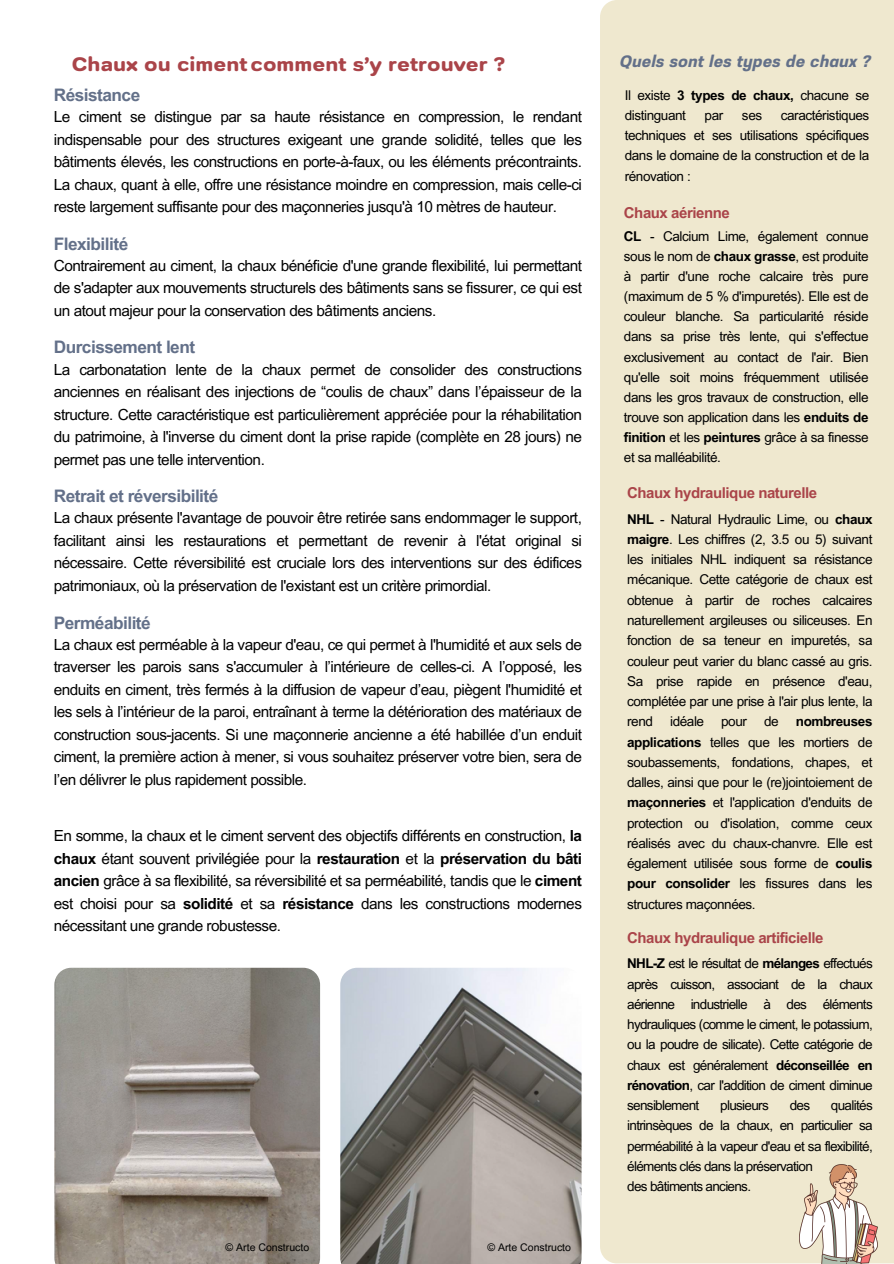
<style>
.page{position:relative;width:894px;height:1264px;background:#fff}
.page>*{position:absolute;margin:0;border:0;box-sizing:border-box;transform-origin:0 0}
.t1{font:700 semi-expanded 19.5px "Prachason Neue Mon";color:#aa4449}
.t2{font:700 17.25px "Arial MT Pro";letter-spacing:-.03em;color:#637089}
.t3{font:italic 700 16.5px "Prachason Neue";color:#637089}
.t4{font:15.3px/22.5px "Arial MT Pro";letter-spacing:-.03em;color:#000;text-align:justify}
.t5{font:700 15px "Arial MT Pro";letter-spacing:-.03em;color:#aa4449}
.t6{font:13.5px/20.2px "Arial MT Pro";letter-spacing:-.03em;color:#000;text-align:justify}
.t7{font:13.5px/20.2px "Arial MT Pro";letter-spacing:-.05em;color:#000}
.t8{font:10.5px "Arial MT Pro";color:#000}
.s1{font-weight:700}
</style>
<div class="page">
<div style="left:600px;top:0;width:293px;height:1263px;background:#efe8cf"></div>
<img style="left:799px;top:1161px;width:84px;height:102px">
<img style="left:54px;top:967px;width:266px;height:296px">
<img style="left:340px;top:967px;width:241px;height:296px">
<p class="t1" style="left:72px;top:56px;width:434px">Chaux ou ciment comment s’y retrouver ?</p>
<p class="t3" style="left:619px;top:54px;width:252px">Quels sont les types de chaux ?</p>
<h3 class="t2" style="left:54px;top:88px;width:88px">Résistance</h3>
<h3 class="t4" style="left:54px;top:107px;width:529px">Le ciment se distingue par sa haute résistance en compression, le rendant indispensable pour des structures exigeant une grande solidité, telles que les bâtiments élevés, les constructions en porte-à-faux, ou les éléments précontraints.<br>La chaux, quant à elle, offre une résistance moindre en compression, mais celle-ci reste largement suffisante pour des maçonneries jusqu'à 10 mètres de hauteur.</h3>
<h3 class="t2" style="left:54px;top:237px;width:76px">Flexibilité</h3>
<h3 class="t4" style="left:54px;top:256px;width:529px">Contrairement au ciment, la chaux bénéficie d'une grande flexibilité, lui permettant de s'adapter aux mouvements structurels des bâtiments sans se fissurer, ce qui est un atout majeur pour la conservation des bâtiments anciens.</h3>
<h3 class="t2" style="left:54px;top:341px;width:143px">Durcissement lent</h3>
<h3 class="t4" style="left:54px;top:360px;width:529px">La carbonatation lente de la chaux permet de consolider des constructions anciennes en réalisant des injections de “coulis de chaux” dans l’épaisseur de la structure. Cette caractéristique est particulièrement appréciée pour la réhabilitation du patrimoine, à l'inverse du ciment dont la prise rapide (complète en 28 jours) ne permet pas une telle intervention.</h3>
<h3 class="t2" style="left:54px;top:489px;width:166px">Retrait et réversibilité</h3>
<h3 class="t4" style="left:54px;top:509px;width:529px">La chaux présente l'avantage de pouvoir être retirée sans endommager le support, facilitant ainsi les restaurations et permettant de revenir à l'état original si nécessaire. Cette réversibilité est cruciale lors des interventions sur des édifices patrimoniaux, où la préservation de l'existant est un critère primordial.</h3>
<h3 class="t2" style="left:54px;top:616px;width:98px">Perméabilité</h3>
<h3 class="t4" style="left:54px;top:635px;width:529px">La chaux est perméable à la vapeur d'eau, ce qui permet à l'humidité et aux sels de traverser les parois sans s'accumuler à l’intérieure de celles-ci. A l’opposé, les enduits en ciment, très fermés à la diffusion de vapeur d’eau, piègent l'humidité et les sels à l’intérieur de la paroi, entraînant à terme la détérioration des matériaux de construction sous-jacents. Si une maçonnerie ancienne a été habillée d’un enduit ciment, la première action à mener, si vous souhaitez préserver votre bien, sera de l’en délivrer le plus rapidement possible.</h3>
<h3 class="t4" style="left:54px;top:826px;width:529px">En somme, la chaux et le ciment servent des objectifs différents en construction, <span class="s1">la chaux</span> étant souvent privilégiée pour la <span class="s1">restauration</span> et la <span class="s1">préservation du bâti ancien</span> grâce à sa flexibilité, sa réversibilité et sa perméabilité, tandis que le <span class="s1">ciment </span>est choisi pour sa <span class="s1">solidité</span> et sa <span class="s1">résistance</span> dans les constructions modernes nécessitant une grande robustesse.</h3>
<h4 class="t8" style="left:225px;top:1243px;width:85px">© Arte Constructo</h4>
<p class="t8" style="left:487px;top:1243px;width:85px">© Arte Constructo</p>
<h2 class="t6" style="left:624px;top:86px;width:246px">Il existe <span class="s1">3 types de chaux,</span> chacune se distinguant</h2>
<h2 class="t6" style="left:624px;top:107px;width:246px;text-indent:156px">caractéristiques techniques et ses utilisations spécifiques dans le domaine de la construction et de la rénovation :</h2>
<h2 class="t6" style="left:704px;top:107px;width:20px">par</h2>
<h2 class="t6" style="left:741px;top:107px;width:22px">ses</h2>
<h2 class="t5" style="left:623px;top:207px;width:107px">Chaux aérienne</h2>
<h4 class="t6" style="left:623px;top:228px;width:246px"><span class="s1">CL</span> - Calcium Lime, également connue sous le nom de <span class="s1">chaux grasse</span>, est produite à partir d'une roche calcaire très pure (maximum de 5 % d'impuretés). Elle est de couleur blanche. Sa particularité réside dans sa prise très lente, qui s'effectue exclusivement au contact de l'air. Bien qu'elle soit moins fréquemment utilisée dans les gros travaux de construction, elle trouve son application dans les <span class="s1">enduits de finition</span> et les <span class="s1">peintures</span> grâce à sa finesse et sa malléabilité.</h4>
<h2 class="t5" style="left:627px;top:487px;width:191px">Chaux hydraulique naturelle</h2>
<h4 class="t6" style="left:627px;top:510px;width:247px"><span class="s1">NHL</span> - Natural Hydraulic Lime, ou <span class="s1">chaux maigre</span>. Les chiffres (2, 3.5 ou 5) suivant les initiales NHL indiquent sa résistance mécanique. Cette catégorie de chaux est obtenue à partir de roches calcaires naturellement argileuses ou siliceuses. En fonction de sa teneur en impuretés, sa couleur peut varier du blanc cassé au gris.<br>Sa prise rapide en présence d'eau, complétée par une prise à l'air plus lente, la rend</h4>
<h4 class="t6" style="left:670px;top:713px;width:35px">idéale</h4>
<h4 class="t6" style="left:721px;top:713px;width:27px">pour</h4>
<h4 class="t6" style="left:763px;top:713px;width:16px">de</h4>
<h4 class="t6" style="left:627px;top:713px;width:247px;text-indent:169px"><span class="s1">nombreuses applications</span> telles que les mortiers de soubassements, fondations, chapes, et dalles, ainsi que pour le (re)jointoiement de <span class="s1">maçonneries</span> et l'application d'enduits de protection ou d'isolation, comme ceux réalisés avec du chaux-chanvre. Elle est également utilisée sous forme de <span class="s1">coulis pour consolider</span> les fissures dans les structures maçonnées.</h4>
<h2 class="t5" style="left:627px;top:931px;width:198px">Chaux hydraulique artificielle</h2>
<h4 class="t6" style="left:627px;top:955px;width:247px"><span class="s1">NHL-Z</span> est le résultat de <span class="s1">mélanges</span> effectués après cuisson, associant de la chaux aérienne industrielle à des éléments hydrauliques (comme le ciment, le potassium, ou la poudre de silicate). Cette catégorie de chaux est généralement <span class="s1">déconseillée en rénovation</span>, car l'addition de ciment diminue sensiblement</h4>
<h4 class="t7" style="left:627px;top:1096px;width:247px;text-indent:204px">qualités intrinsèques de la chaux, en particulier sa perméabilité à la vapeur d'eau et sa flexibilité, éléments clés dans la préservation<br>des bâtiments anciens.</h4>
<h4 class="t7" style="left:720px;top:1096px;width:50px">plusieurs</h4>
<h4 class="t6" style="left:789px;top:1096px;width:22px">des</h4>
</div>
